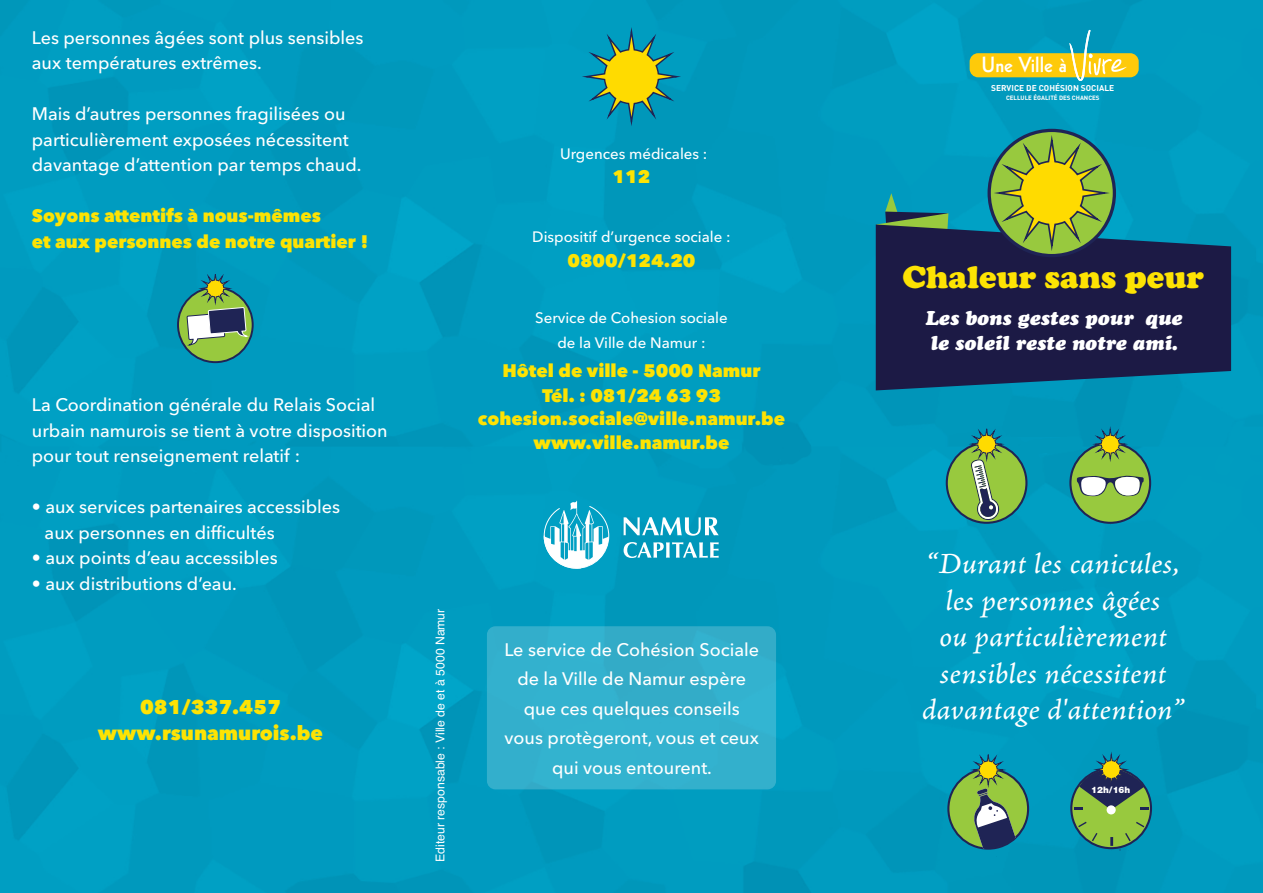
<style>
.page{position:relative;width:1263px;height:893px;background:#009bc0}
.page>*{position:absolute;margin:0;border:0;box-sizing:border-box;transform-origin:0 0}
.t1{font:97.2px "Jellyka Estrya's Handwriting";color:#fff}
.t2{font:900 32.85px "Cooper";color:#fde303}
.t3{font:29.25px/36.6px "Adobe Jenson Pro It Capt";color:#fff;text-align:center}
.t4{font:21.3px "Geometric 231 BT Bold C";color:#fff}
.t5{font:italic 19.8px/25.2px "Cooper Black Std";color:#fff}
.t6{font:800 19.8px/25.5px "Avenir Next";color:#fde303;text-align:center}
.t7{font:500 18px/25.5px "Avenir Next";color:#fff}
.t8{font:800 18px/24.2px "Avenir Next";color:#fde303;text-align:center}
.t9{font:500 15px/24.6px "Avenir Next";color:#fff;text-align:center}
.t10{font:12.15px "Helvetica";color:#fff}
.t11{font:900 8.85px "Helvetica Neue LT Std";color:#fff}
.t12{font:700 8.4px "DIN";color:#fff}
.t13{font:700 6.15px "DIN";color:#fff}
</style>
<div class="page">
<svg style="left:876px;top:193px;width:72px;height:31px;background:#259090"></svg>
<svg style="left:876px;top:224px;width:355px;height:166px;background:#192751"></svg>
<svg style="left:988px;top:130px;width:127px;height:126px;background:#81a344"></svg>
<div style="left:487px;top:626px;width:289px;height:163px;background:#33b1ce;border-radius:9px"></div>
<svg style="left:577px;top:22px;width:109px;height:109px;background:#38a18f"></svg>
<svg style="left:624px;top:517px;width:95px;height:19px"></svg>
<svg style="left:624px;top:542px;width:95px;height:16px"></svg>
<svg style="left:542px;top:501px;width:67px;height:69px"></svg>
<div style="left:178px;top:287px;width:75px;height:75px;background:#98c93e;border-radius:50%"></div>
<div style="left:177px;top:287px;width:77px;height:76px;border:2px solid #1f2455;border-radius:50%"></div>
<svg style="left:186px;top:274px;width:61px;height:72px"></svg>
<div style="left:947px;top:443px;width:79px;height:80px;background:#98c93e;border-radius:50%"></div>
<div style="left:946px;top:442px;width:81px;height:82px;border:2px solid #1f2455;border-radius:50%"></div>
<svg style="left:969px;top:428px;width:35px;height:92px"></svg>
<div style="left:948px;top:769px;width:80px;height:80px;background:#98c93e;border-radius:50%"></div>
<div style="left:947px;top:768px;width:82px;height:82px;border:2px solid #1f2455;border-radius:50%"></div>
<svg style="left:970px;top:754px;width:45px;height:95px"></svg>
<div style="left:1070px;top:443px;width:80px;height:80px;background:#98c93e;border-radius:50%"></div>
<div style="left:1069px;top:442px;width:82px;height:82px;border:2px solid #1f2455;border-radius:50%"></div>
<svg style="left:1092px;top:426px;width:36px;height:36px"></svg>
<svg style="left:1076px;top:475px;width:68px;height:21px"></svg>
<svg style="left:1092px;top:524px;width:36px;height:1px"></svg>
<div style="left:1071px;top:768px;width:80px;height:80px;background:#98c93e;border-radius:50%"></div>
<svg style="left:1074px;top:752px;width:75px;height:58px"></svg>
<svg style="left:1078px;top:822px;width:8px;height:5px"></svg>
<svg style="left:1136px;top:822px;width:8px;height:5px"></svg>
<div style="left:1106px;top:805px;width:10px;height:9px;background:#fff;border-radius:50%"></div>
<svg style="left:1092px;top:833px;width:46px;height:17px"></svg>
<div style="left:970px;top:53px;width:169px;height:24px;background:#feca0a;border-radius:9px"></div>
<svg style="left:1069px;top:30px;width:21px;height:51px"></svg>
<p class="t7" style="left:32px;top:24px;width:333px">Les personnes âgées sont plus sensibles aux températures extrêmes.</p>
<p class="t7" style="left:32px;top:100px;width:331px">Mais d’autres personnes fragilisées ou particulièrement exposées nécessitent davantage d’attention par temps chaud.</p>
<p class="t8" style="left:32px;top:203px;width:338px;line-height:25.5px;text-align:left">Soyons attentifs à nous-mêmes<br>et aux personnes de notre quartier !</p>
<p class="t7" style="left:32px;top:391px;width:357px">La Coordination générale du Relais Social urbain namurois se tient à votre disposition pour tout renseignement relatif :</p>
<p class="t7" style="left:45px;top:493px;width:297px;text-indent:-13px">• aux services partenaires accessibles aux personnes en difficultés</p>
<p class="t7" style="left:32px;top:544px;width:248px">• aux points d’eau accessibles</p>
<p class="t7" style="left:32px;top:570px;width:206px">• aux distributions d’eau.</p>
<p class="t6" style="left:98px;top:694px;width:227px">081/337.457 www.rsunamurois.be</p>
<p class="t9" style="left:560px;top:141px;width:149px">Urgences médicales :</p>
<p class="t8" style="left:613px;top:165px;width:39px">112</p>
<p class="t9" style="left:532px;top:224px;width:200px">Dispositif d’urgence sociale :</p>
<p class="t8" style="left:567px;top:248px;width:130px">0800/124.20</p>
<p class="t9" style="left:535px;top:305px;width:194px">Service de Cohesion sociale de la Ville de Namur :</p>
<p class="t8" style="left:478px;top:359px;width:309px">Hôtel de ville - 5000 Namur<br>Tél. : 081/24 63 93 cohesion.sociale@ville.namur.be www.ville.namur.be</p>
<p class="t10" style="left:433px;top:862px;width:255px;rotate:-90deg">Editeur responsable : Ville de et à 5000 Namur</p>
<p class="t7" style="left:504px;top:634px;width:256px;line-height:29.5px;text-align:center">Le service de Cohésion Sociale de la Ville de Namur espère que ces quelques conseils vous protègeront, vous et ceux qui vous entourent.</p>
<h1 class="t1" style="left:1065px;top:-1px;width:55px;rotate:-5deg">Vivre</h1>
<p class="t13" style="left:1006px;top:94px;width:95px">CELLULE ÉGALITÉ DES CHANCES</p>
<p class="t4" style="left:981px;top:57px;width:87px">Une Ville à</p>
<p class="t12" style="left:991px;top:84px;width:125px">SERVICE DE COHÉSION SOCIALE</p>
<h2 class="t2" style="left:902px;top:258px;width:303px">Chaleur sans peur</h2>
<p class="t5" style="left:926px;top:307px;width:258px">Les bons gestes pour que le soleil reste notre ami.</p>
<h3 class="t3" style="left:922px;top:548px;width:264px">“Durant les canicules, les personnes âgées<br>ou particulièrement sensibles nécessitent davantage d'attention”</h3>
<p class="t11" style="left:1091px;top:787px;width:41px">12h/16h</p>
</div>
